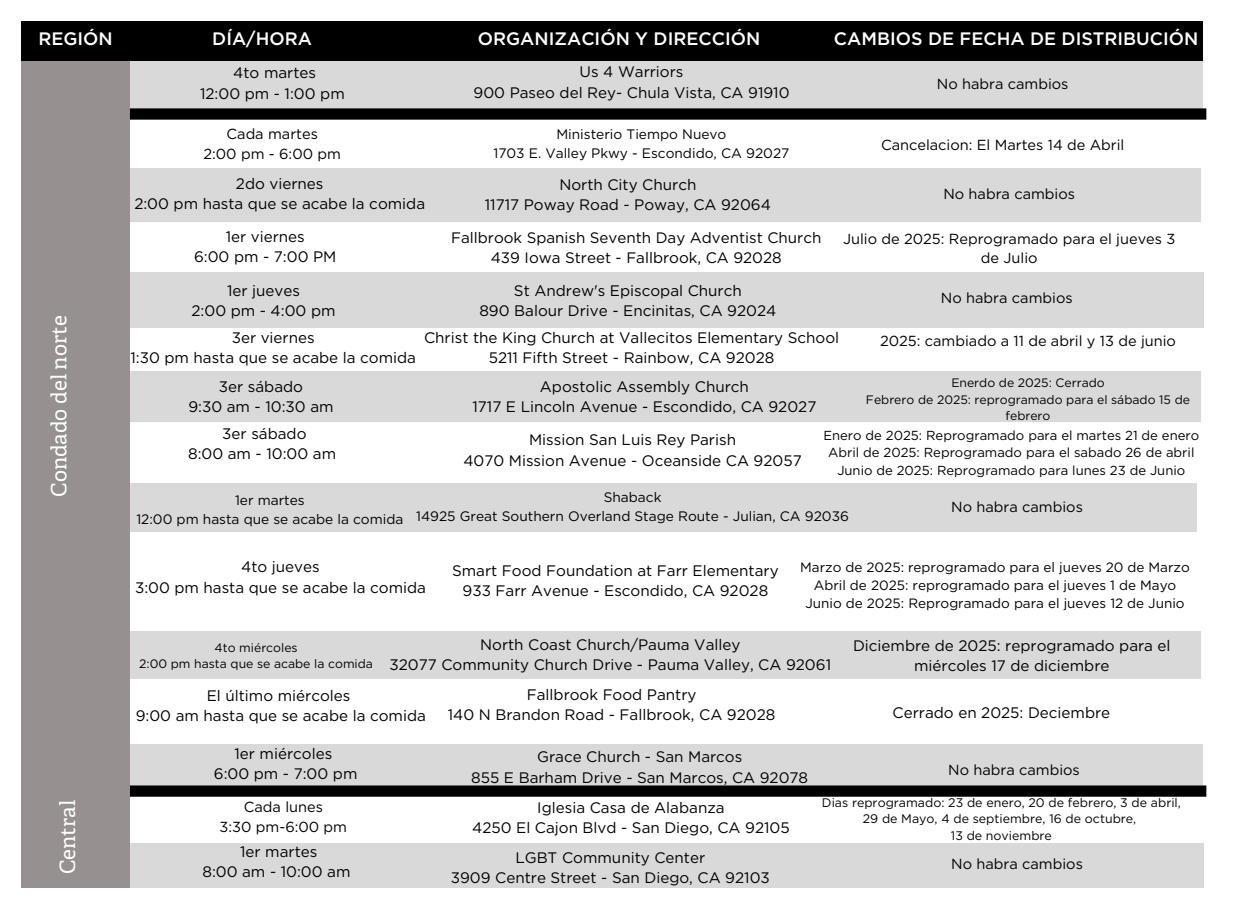
<style>
.page{position:relative;width:1238px;height:900px;background:#fff}
.page>*{position:absolute;margin:0;border:0;box-sizing:border-box;transform-origin:0 0}
.t1{font:21.15px "Adelle";color:#fff}
.t2{font:500 18px "Gotham";color:#fff}
.t3{font:15.15px/20.2px "Gotham";color:#000;text-align:center}
.t4{font:14.55px/20.2px "Gotham";color:#000;text-align:center}
.t5{font:13.65px/19.2px "Gotham";color:#000;text-align:center}
.t6{font:13.5px "Gotham";color:#000}
.t7{font:13.05px "Gotham";color:#000}
.t8{font:12.45px/16.5px "Gotham";color:#000;text-align:center}
.t9{font:12.15px/16.4px "Gotham";color:#000;text-align:center}
</style>
<div class="page">
<div style="left:127px;top:169px;width:1073px;height:53px;background:#d9d9d9"></div>
<div style="left:110px;top:273px;width:1093px;height:55px;background:#d9d9d9"></div>
<div style="left:108px;top:372px;width:1092px;height:50px;background:#d9d9d9"></div>
<div style="left:120px;top:484px;width:1076px;height:48px;background:#d9d9d9"></div>
<div style="left:92px;top:631px;width:1108px;height:48px;background:#d9d9d9"></div>
<div style="left:94px;top:745px;width:1109px;height:50px;background:#d9d9d9"></div>
<div style="left:127px;top:61px;width:1076px;height:53px;background:#d9d9d9"></div>
<div style="left:21px;top:41px;width:109px;height:846px;background:#969090"></div>
<div style="left:21px;top:22px;width:1182px;height:39px;background:#000"></div>
<div style="left:130px;top:843px;width:1073px;height:44px;background:#d9d9d9"></div>
<div style="left:130px;top:785px;width:1076px;height:12px;background:#000"></div>
<div style="left:130px;top:108px;width:1076px;height:12px;background:#000"></div>
<h2 class="t2" style="left:38px;top:31px;width:76px">REGIÓN</h2>
<h2 class="t2" style="left:212px;top:31px;width:101px">DÍA/HORA</h2>
<h2 class="t2" style="left:478px;top:31px;width:284px">ORGANIZACIÓN Y DIRECCIÓN</h2>
<h2 class="t2" style="left:833px;top:31px;width:366px">CAMBIOS DE FECHA DE DISTRIBUCIÓN</h2>
<p class="t3" style="left:200px;top:64px;width:146px">4to martes<br>12:00 pm - 1:00 pm</p>
<p class="t3" style="left:473px;top:63px;width:317px">Us 4 Warriors<br>900 Paseo del Rey- Chula Vista, CA 91910</p>
<h3 class="t4" style="left:936px;top:74px;width:133px">No habra cambios</h3>
<h1 class="t1" style="left:48px;top:497px;width:183px;rotate:-90deg">Condado del norte</h1>
<p class="t1" style="left:57px;top:874px;width:76px;rotate:-90deg">Central</p>
<h3 class="t4" style="left:203px;top:124px;width:139px">Cada martes<br>2:00 pm - 6:00 pm</h3>
<p class="t5" style="left:493px;top:125px;width:297px">Ministerio Tiempo Nuevo<br>1703 E. Valley Pkwy - Escondido, CA 92027</p>
<p class="t4" style="left:881px;top:135px;width:245px">Cancelacion: El Martes 14 de Abril</p>
<h3 class="t3" style="left:134px;top:174px;width:292px">2do viernes<br>2:00 pm hasta que se acabe la comida</h3>
<h3 class="t3" style="left:485px;top:175px;width:287px">North City Church<br>11717 Poway Road - Poway, CA 92064</h3>
<h3 class="t4" style="left:943px;top:185px;width:133px">No habra cambios</h3>
<h3 class="t4" style="left:843px;top:230px;width:334px;line-height:19.4px">Julio de 2025: Reprogramado para el jueves 3 de Julio</h3>
<h3 class="t3" style="left:194px;top:227px;width:144px">1er viernes<br>6:00 pm - 7:00 PM</h3>
<h3 class="t3" style="left:451px;top:228px;width:371px">Fallbrook Spanish Seventh Day Adventist Church<br>439 Iowa Street - Fallbrook, CA 92028</h3>
<h3 class="t3" style="left:191px;top:281px;width:145px">1er jueves<br>2:00 pm - 4:00 pm</h3>
<p class="t3" style="left:479px;top:281px;width:298px">St Andrew's Episcopal Church<br>890 Balour Drive - Encinitas, CA 92024</p>
<h3 class="t3" style="left:130px;top:328px;width:287px">3er viernes<br>1:30 pm hasta que se acabe la comida</h3>
<h3 class="t3" style="left:424px;top:328px;width:416px">Christ the King Church at Vallecitos Elementary School<br>5211 Fifth Street - Rainbow, CA 92028</h3>
<h1 class="t4" style="left:940px;top:289px;width:133px">No habra cambios</h1>
<p class="t4" style="left:880px;top:332px;width:297px">2025: cambiado a 11 de abril y 13 de junio</p>
<h3 class="t3" style="left:188px;top:377px;width:147px">3er sábado<br>9:30 am - 10:30 am</h3>
<p class="t3" style="left:472px;top:377px;width:345px">Apostolic Assembly Church<br>1717 E Lincoln Avenue - Escondido, CA 92027</p>
<h3 class="t9" style="left:951px;top:375px;width:155px">Enerdo de 2025: Cerrado</h3>
<h3 class="t9" style="left:866px;top:392px;width:325px">Febrero de 2025: reprogramado para el sábado 15 de febrero</h3>
<h3 class="t3" style="left:188px;top:424px;width:149px">3er sábado<br>8:00 am - 10:00 am</h3>
<h3 class="t3" style="left:463px;top:431px;width:340px">Mission San Luis Rey Parish<br>4070 Mission Avenue - Oceanside CA 92057</h3>
<h3 class="t7" style="left:823px;top:430px;width:377px">Enero de 2025: Reprogramado para el martes 21 de enero</h3>
<h3 class="t7" style="left:828px;top:447px;width:368px">Abril de 2025: Reprogramado para el sabado 26 de abril</h3>
<h3 class="t7" style="left:837px;top:464px;width:349px">Junio de 2025: Reprogramado para lunes 23 de Junio</h3>
<h3 class="t4" style="left:951px;top:498px;width:133px">No habra cambios</h3>
<h3 class="t5" style="left:136px;top:491px;width:268px">1er martes<br>12:00 pm hasta que se acabe la comida</h3>
<h3 class="t5" style="left:416px;top:488px;width:434px">Shaback<br>14925 Great Southern Overland Stage Route - Julian, CA 92036</h3>
<h3 class="t3" style="left:135px;top:558px;width:292px">4to jueves<br>3:00 pm hasta que se acabe la comida</h3>
<h3 class="t3" style="left:452px;top:561px;width:328px">Smart Food Foundation at Farr Elementary<br>933 Farr Avenue - Escondido, CA 92028</h3>
<p class="t6" style="left:800px;top:561px;width:391px">Marzo de 2025: reprogramado para el jueves 20 de Marzo</p>
<h3 class="t6" style="left:813px;top:579px;width:364px">Abril de 2025: reprogramado para el jueves 1 de Mayo</h3>
<h3 class="t6" style="left:805px;top:597px;width:381px">Junio de 2025: Reprogramado para el jueves 12 de Junio</h3>
<h3 class="t3" style="left:389px;top:636px;width:443px">North Coast Church/Pauma Valley<br>32077 Community Church Drive - Pauma Valley, CA 92061</h3>
<h3 class="t3" style="left:136px;top:686px;width:292px">El último miércoles<br>9:00 am hasta que se acabe la comida</h3>
<h3 class="t3" style="left:448px;top:685px;width:329px">Fallbrook Food Pantry<br>140 N Brandon Road - Fallbrook, CA 92028</h3>
<h3 class="t9" style="left:214px;top:640px;width:85px">4to miércoles</h3>
<h3 class="t9" style="left:139px;top:656px;width:235px">2:00 pm hasta que se acabe la comida</h3>
<h3 class="t3" style="left:853px;top:636px;width:319px">Diciembre de 2025: reprogramado para el miércoles 17 de diciembre</h3>
<h3 class="t3" style="left:892px;top:703px;width:219px">Cerrado en 2025: Deciembre</h3>
<p class="t3" style="left:214px;top:744px;width:145px">1er miércoles<br>6:00 pm - 7:00 pm</p>
<p class="t3" style="left:471px;top:748px;width:338px">Grace Church - San Marcos<br>855 E Barham Drive - San Marcos, CA 92078</p>
<h3 class="t4" style="left:219px;top:797px;width:129px">Cada lunes<br>3:30 pm-6:00 pm</h3>
<h3 class="t3" style="left:472px;top:798px;width:319px">Iglesia Casa de Alabanza<br>4250 El Cajon Blvd - San Diego, CA 92105</h3>
<h3 class="t3" style="left:202px;top:842px;width:149px">1er martes<br>8:00 am - 10:00 am</h3>
<p class="t3" style="left:451px;top:848px;width:320px">LGBT Community Center<br>3909 Centre Street - San Diego, CA 92103</p>
<h3 class="t4" style="left:948px;top:761px;width:133px">No habra cambios</h3>
<p class="t8" style="left:822px;top:795px;width:360px">Dias reprogramado: 23 de enero, 20 de febrero, 3 de abril,<br>29 de Mayo, 4 de septiembre, 16 de octubre,</p>
<p class="t8" style="left:950px;top:828px;width:103px">13 de noviembre</p>
<h3 class="t4" style="left:951px;top:855px;width:133px">No habra cambios</h3>
</div>
